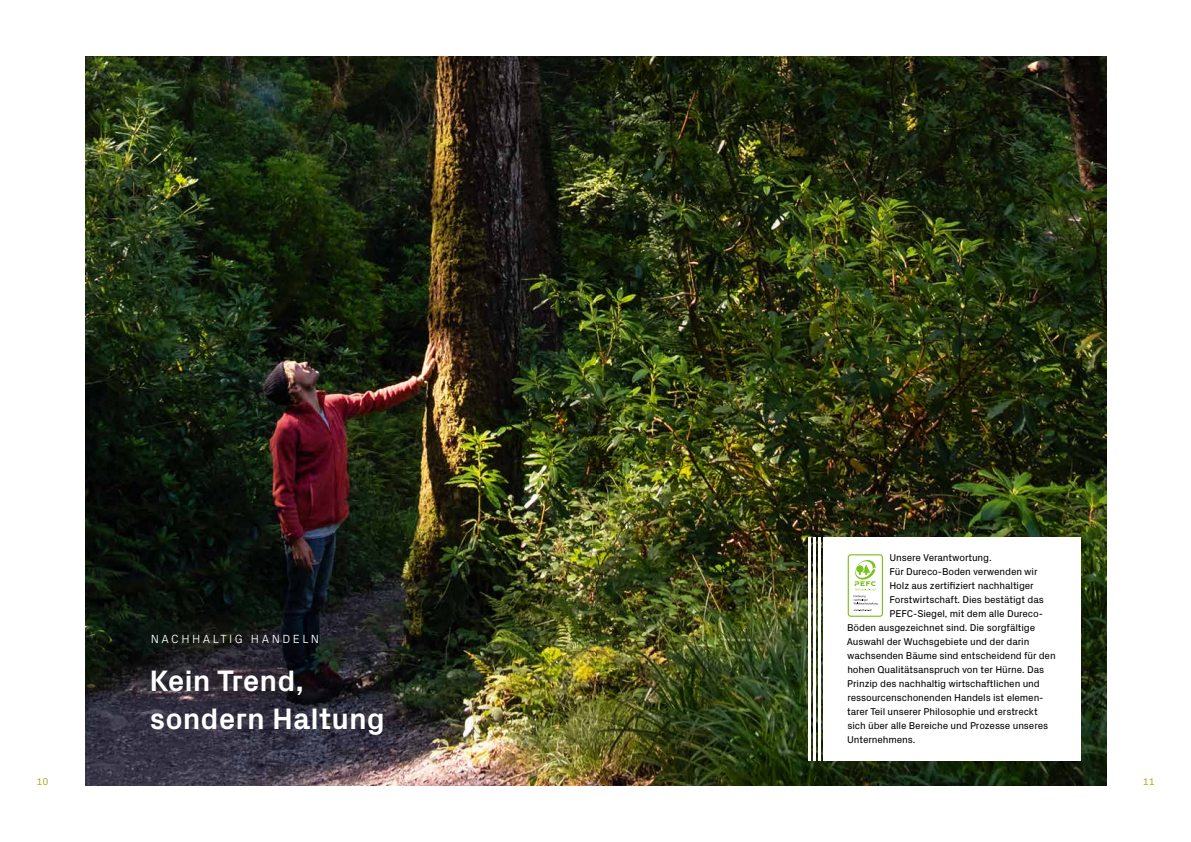
<style>
.page{position:relative;width:1191px;height:842px;background:#fff}
.page>*{position:absolute;margin:0;border:0;box-sizing:border-box;transform-origin:0 0}
.t1{font:700 30px/38px "Px Grotesk";color:#fff}
.t2{font:300 12px "Px Grotesk";letter-spacing:.21em;color:#fff}
.t3{font:10px "Px Grotesk";letter-spacing:-.01em;color:#000}
.t4{font:10px "Px Grotesk";color:#afae30}
</style>
<div class="page">
<img style="left:85px;top:56px;width:1022px;height:730px">
<p class="t2" style="left:151px;top:630px;width:170px">NACHHALTIG HANDELN</p>
<h1 class="t1" style="left:149px;top:660px;width:237px">Kein Trend, sondern Haltung</h1>
<p class="t3" style="left:889px;top:550px;width:104px">Unsere Verantwortung.</p>
<p class="t3" style="left:889px;top:564px;width:150px">Für Dureco-Boden verwenden wir</p>
<p class="t3" style="left:889px;top:578px;width:146px">Holz aus zertifiziert nachhaltiger</p>
<p class="t3" style="left:889px;top:592px;width:156px">Forstwirtschaft. Dies bestätigt das</p>
<p class="t3" style="left:889px;top:606px;width:155px">PEFC-Siegel, mit dem alle Dureco-</p>
<p class="t3" style="left:847px;top:620px;width:189px">Böden ausgezeichnet sind. Die sorgfältige</p>
<p class="t3" style="left:847px;top:634px;width:184px">Auswahl der Wuchsgebiete und der darin</p>
<p class="t3" style="left:847px;top:648px;width:210px">wachsenden Bäume sind entscheidend für den</p>
<p class="t3" style="left:847px;top:662px;width:198px">hohen Qualitätsanspruch von ter Hürne. Das</p>
<p class="t3" style="left:847px;top:676px;width:194px">Prinzip des nachhaltig wirtschaftlichen und</p>
<p class="t3" style="left:847px;top:690px;width:198px">ressourcenschonenden Handels ist elemen-</p>
<p class="t3" style="left:847px;top:704px;width:192px">tarer Teil unserer Philosophie und erstreckt</p>
<p class="t3" style="left:847px;top:718px;width:202px">sich über alle Bereiche und Prozesse unseres</p>
<p class="t3" style="left:847px;top:732px;width:70px">Unternehmens.</p>
<p class="t4" style="left:37px;top:775px;width:13px">10</p>
<p class="t4" style="left:1142px;top:775px;width:13px">11</p>
</div>
